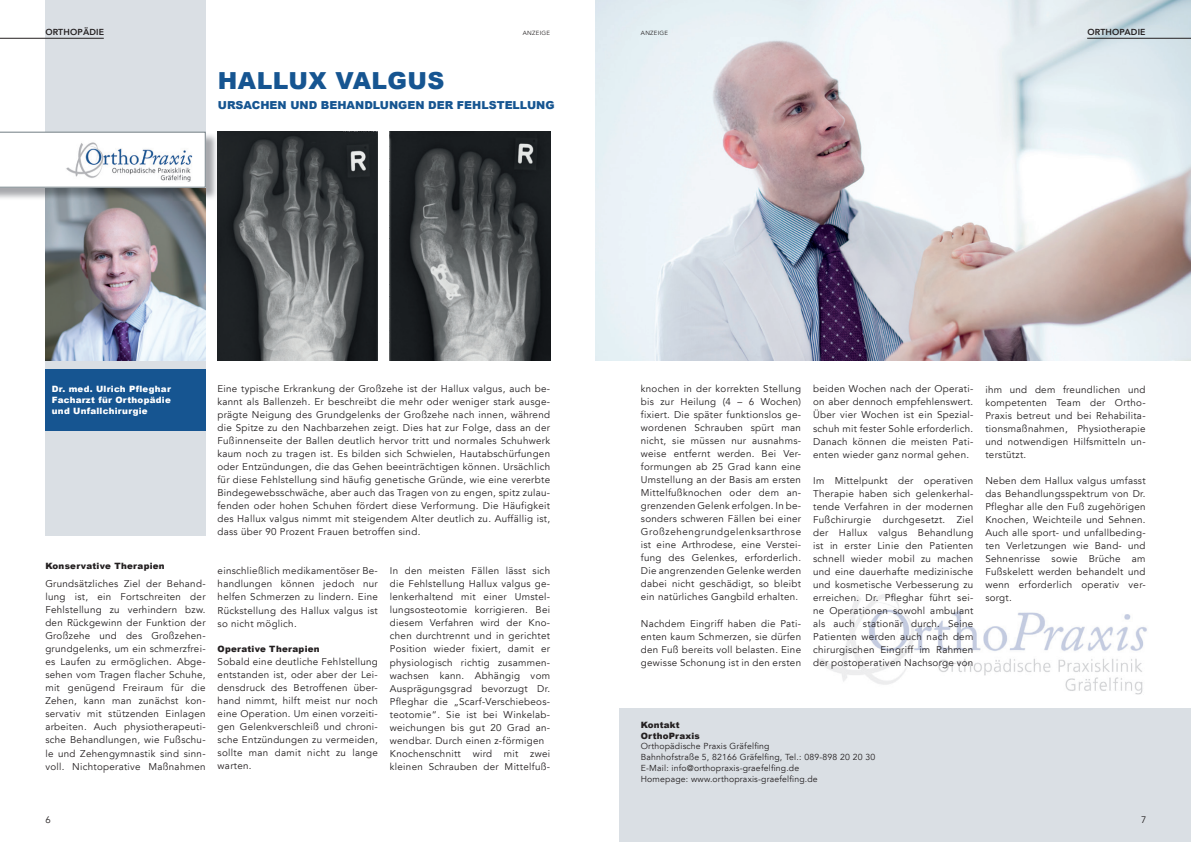
<style>
.page{position:relative;width:1191px;height:842px;background:#fff}
.page>*{position:absolute;margin:0;border:0;box-sizing:border-box;transform-origin:0 0}
.t1{font:900 23.5px "Arial";letter-spacing:.02em;color:#165591}
.t2{font:900 11px "Arial";color:#165591}
.t3{font:9.8px/13px "Avenir";letter-spacing:.03em;color:#231f20;text-align:justify}
.t4{font:9.5px "Avenir";color:#231f20}
.t5{font:8.7px/10.8px "Avenir";letter-spacing:.02em;color:#231f20}
.t6{font:900 8.7px/10.8px "Arial";letter-spacing:.03em;color:#fff;text-align:justify}
.t7{font:900 8.7px/10.8px "Arial";letter-spacing:.03em;color:#231f20}
.t8{font:800 8.7px "Avenir";letter-spacing:.02em;color:#231f20}
.t9{font:6px "Avenir";letter-spacing:.05em;color:#231f20}
</style>
<div class="page">
<img style="left:818px;top:594px;width:329px;height:101px">
<div style="left:619px;top:709px;width:572px;height:133px;background:#dadfe4"></div>
<div style="left:45px;top:0;width:161px;height:536px;background:#dadfe4"></div>
<img style="left:45px;top:200px;width:161px;height:160px">
<img style="left:0;top:133px;width:218px;height:67px">
<img style="left:45px;top:188px;width:161px;height:12px">
<svg style="left:0;top:132px;width:206px;height:56px"></svg>
<img style="left:65px;top:141px;width:129px;height:42px">
<img style="left:218px;top:132px;width:160px;height:228px">
<img style="left:390px;top:132px;width:160px;height:228px">
<div style="left:45px;top:369px;width:161px;height:61px;background:#165591"></div>
<hr style="left:0;top:38px;width:104px;height:1px;background:#231f20">
<img style="left:595px;top:0;width:596px;height:360px">
<hr style="left:1087px;top:38px;width:104px;height:1px;background:#231f20">
<p class="t8" style="left:45px;top:27px;width:60px">ORTHOPÄDIE</p>
<p class="t9" style="left:523px;top:29px;width:29px">ANZEIGE</p>
<p class="t9" style="left:641px;top:29px;width:29px">ANZEIGE</p>
<p class="t8" style="left:1087px;top:27px;width:60px">ORTHOPADIE</p>
<h1 class="t1" style="left:218px;top:63px;width:228px">HALLUX VALGUS</h1>
<p class="t2" style="left:218px;top:97px;width:338px">URSACHEN UND BEHANDLUNGEN DER FEHLSTELLUNG</p>
<p class="t6" style="left:52px;top:383px;width:120px">Dr. med. Ulrich Pfleghar Facharzt für Orthopädie und Unfallchirurgie</p>
<p class="t7" style="left:45px;top:561px;width:121px">Konservative Therapien</p>
<p class="t3" style="left:45px;top:578px;width:162px">Grundsätzliches Ziel der Behand&shy;lung ist, ein Fortschreiten der Fehlstellung zu verhindern bzw. den Rückgewinn der Funktion der Großzehe und des Großzehen&shy;grundgelenks, um ein schmerzfrei&shy;es Laufen zu ermöglichen. Abge&shy;sehen vom Tragen flacher Schuhe, mit genügend Freiraum für die Zehen, kann man zunächst kon&shy;servativ mit stützenden Einlagen arbeiten. Auch physiotherapeuti&shy;sche Behandlungen, wie Fußschu&shy;le und Zehengymnastik sind sinn&shy;voll. Nichtoperative Maßnahmen</p>
<p class="t3" style="left:217px;top:383px;width:334px">Eine typische Erkrankung der Großzehe ist der Hallux valgus, auch be&shy;kannt als Ballenzeh. Er beschreibt die mehr oder weniger stark ausge&shy;prägte Neigung des Grundgelenks der Großzehe nach innen, während die Spitze zu den Nachbarzehen zeigt. Dies hat zur Folge, dass an der Fußinnenseite der Ballen deutlich hervor tritt und normales Schuhwerk kaum noch zu tragen ist. Es bilden sich Schwielen, Hautabschürfungen oder Entzündungen, die das Gehen beeinträchtigen können. Ursächlich für diese Fehlstellung sind häufig genetische Gründe, wie eine vererbte Bindegewebsschwäche, aber auch das Tragen von zu engen, spitz zulau&shy;fenden oder hohen Schuhen fördert diese Verformung. Die Häufigkeit des Hallux valgus nimmt mit steigendem Alter deutlich zu. Auffällig ist, dass über 90 Prozent Frauen betroffen sind.</p>
<p class="t3" style="left:218px;top:565px;width:162px">einschließlich medikamentöser Be&shy;handlungen können jedoch nur helfen Schmerzen zu lindern. Eine Rückstellung des Hallux valgus ist so nicht möglich.</p>
<p class="t7" style="left:218px;top:644px;width:104px">Operative Therapien</p>
<p class="t3" style="left:218px;top:656px;width:162px">Sobald eine deutliche Fehlstellung entstanden ist, oder aber der Lei&shy;densdruck des Betroffenen über&shy;hand nimmt, hilft meist nur noch eine Operation. Um einen vorzeiti&shy;gen Gelenkverschleiß und chroni&shy;sche Entzündungen zu vermeiden, sollte man damit nicht zu lange warten.</p>
<p class="t3" style="left:390px;top:565px;width:162px;text-align:left">In den meisten Fällen lässt sich die Fehlstellung Hallux valgus ge&shy;lenkerhaltend mit einer Umstel&shy;lungsosteotomie korrigieren. Bei diesem Verfahren wird der Kno&shy;chen durchtrennt und in gerichtet<br>Position wieder fixiert, damit er physiologisch richtig zusammen&shy;wachsen kann. Abhängig vom<br>Ausprägungsgrad bevorzugt Dr.<br>Pfleghar die „Scarf-Verschiebeos&shy;teotomie“. Sie ist bei Winkelab&shy;weichungen bis gut 20 Grad an&shy;wendbar. Durch einen z-förmigen<br>Knochenschnitt wird mit zwei kleinen Schrauben der Mittelfuß-</p>
<p class="t3" style="left:641px;top:383px;width:162px">knochen in der korrekten Stellung bis zur Heilung (4 – 6 Wochen) fixiert. Die später funktionslos ge&shy;wordenen Schrauben spürt man nicht, sie müssen nur ausnahms&shy;weise entfernt werden. Bei Ver&shy;formungen ab 25 Grad kann eine Umstellung an der Basis am ersten Mittelfußknochen oder dem an&shy;grenzenden Gelenk erfolgen. In be&shy;sonders schweren Fällen bei einer Großzehengrundgelenksarthrose ist eine Arthrodese, eine Verstei&shy;fung des Gelenkes, erforderlich.<br>Die angrenzenden Gelenke werden dabei nicht geschädigt, so bleibt ein natürliches Gangbild erhalten.</p>
<p class="t3" style="left:641px;top:617px;width:162px">Nachdem Eingriff haben die Pati&shy;enten kaum Schmerzen, sie dürfen den Fuß bereits voll belasten. Eine gewisse Schonung ist in den ersten</p>
<p class="t3" style="left:813px;top:383px;width:162px">beiden Wochen nach der Operati&shy;on aber dennoch empfehlenswert.<br>Über vier Wochen ist ein Spezial&shy;schuh mit fester Sohle erforderlich.<br>Danach können die meisten Pati&shy;enten wieder ganz normal gehen.</p>
<p class="t3" style="left:813px;top:474px;width:162px">Im Mittelpunkt der operativen Therapie haben sich gelenkerhal&shy;tende Verfahren in der modernen Fußchirurgie durchgesetzt. Ziel der Hallux valgus Behandlung ist in erster Linie den Patienten schnell wieder mobil zu machen und eine dauerhafte medizinische und kosmetische Verbesserung zu erreichen. Dr. Pfleghar führt sei&shy;ne Operationen sowohl ambulant als auch stationär durch. Seine Patienten werden auch nach dem chirurgischen Eingriff im Rahmen der postoperativen Nachsorge von</p>
<p class="t3" style="left:985px;top:383px;width:162px">ihm und dem freundlichen und kompetenten Team der Ortho-Praxis betreut und bei Rehabilita&shy;tionsmaßnahmen, Physiotherapie und notwendigen Hilfsmitteln un&shy;terstützt.</p>
<p class="t3" style="left:985px;top:474px;width:162px">Neben dem Hallux valgus umfasst das Behandlungsspektrum von Dr.<br>Pfleghar alle den Fuß zugehörigen Knochen, Weichteile und Sehnen.<br>Auch alle sport- und unfallbeding&shy;ten Verletzungen wie Band- und Sehnenrisse sowie Brüche am Fußskelett werden behandelt und wenn erforderlich operativ ver&shy;sorgt.</p>
<p class="t7" style="left:641px;top:719px;width:60px">Kontakt<br>OrthoPraxis</p>
<p class="t5" style="left:641px;top:741px;width:236px">Orthopädische Praxis Gräfelfing<br>Bahnhofstraße 5, 82166 Gräfelfing, Tel.: 089-898 20 20 30<br>E-Mail: info@orthopraxis-graefelfing.de<br>Homepage: www.orthopraxis-graefelfing.de</p>
<p class="t4" style="left:45px;top:814px;width:7px">6</p>
<p class="t4" style="left:1141px;top:814px;width:7px">7</p>
</div>
